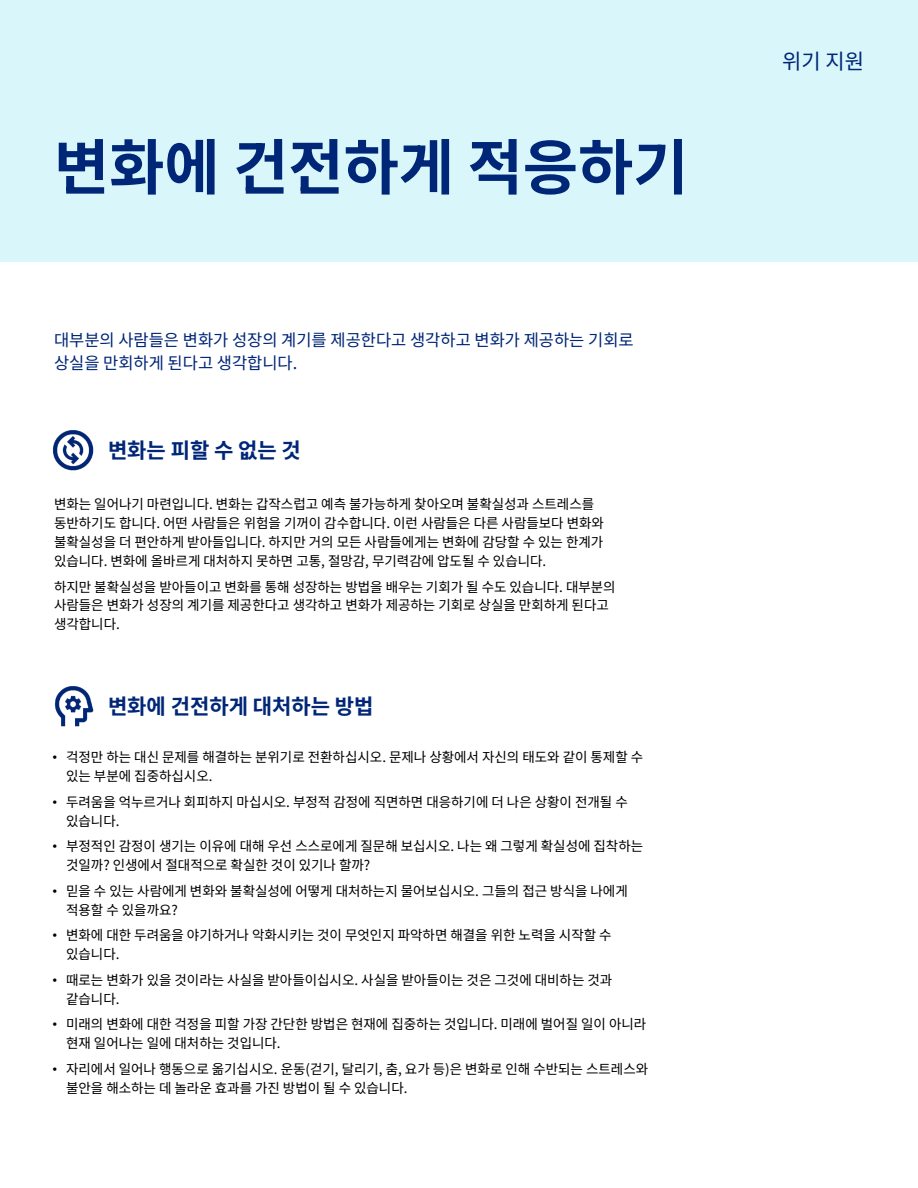
<style>
.page{position:relative;width:918px;height:1188px;background:#fff}
.page>*{position:absolute;margin:0;border:0;box-sizing:border-box;transform-origin:0 0}
.Headline{font:700 60px "Noto Sans KR";color:#002677}
.Subhead{font:700 21px "Noto Sans KR";color:#002677}
.Product_label_-_Right_aligned{font:21px "Noto Sans KR";color:#002677}
.Intro{font:16.5px/23.1px "Noto Sans KR";color:#002677}
.Body{font:13.5px/18.9px "Noto Sans KR";color:#000}
.s1{font-family:"Arial"}
</style>
<div class="page">
<div style="left:0;top:0;width:918px;height:261px;background:#d9f6fa"></div>
<img style="left:53px;top:430px;width:41px;height:41px">
<img style="left:54px;top:686px;width:40px;height:41px">
<p class="Headline" style="left:54px;top:133px;width:636px">변화에 건전하게 적응하기</p>
<p class="Intro" style="left:54px;top:329px;width:581px">대부분의 사람들은 변화가 성장의 계기를 제공한다고 생각하고 변화가 제공하는 기회로 상실을 만회하게 된다고 생각합니다.</p>
<p class="Subhead" style="left:108px;top:439px;width:194px">변화는 피할 수 없는 것</p>
<p class="Body" style="left:54px;top:495px;width:551px">변화는 일어나기 마련입니다. 변화는 갑작스럽고 예측 불가능하게 찾아오며 불확실성과 스트레스를 동반하기도 합니다. 어떤 사람들은 위험을 기꺼이 감수합니다. 이런 사람들은 다른 사람들보다 변화와 불확실성을 더 편안하게 받아들입니다. 하지만 거의 모든 사람들에게는 변화에 감당할 수 있는 한계가 있습니다. 변화에 올바르게 대처하지 못하면 고통, 절망감, 무기력감에 압도될 수 있습니다.</p>
<p class="Body" style="left:54px;top:577px;width:563px">하지만 불확실성을 받아들이고 변화를 통해 성장하는 방법을 배우는 기회가 될 수도 있습니다. 대부분의 사람들은 변화가 성장의 계기를 제공한다고 생각하고 변화가 제공하는 기회로 상실을 만회하게 된다고 생각합니다.</p>
<p class="Subhead" style="left:108px;top:695px;width:267px">변화에 건전하게 대처하는 방법</p>
<p class="Body" style="left:66px;top:748px;width:579px;text-indent:-14px"><span class="s1">•</span> 걱정만 하는 대신 문제를 해결하는 분위기로 전환하십시오. 문제나 상황에서 자신의 태도와 같이 통제할 수 있는 부분에 집중하십시오.</p>
<p class="Body" style="left:66px;top:793px;width:563px;text-indent:-14px"><span class="s1">•</span> 두려움을 억누르거나 회피하지 마십시오. 부정적 감정에 직면하면 대응하기에 더 나은 상황이 전개될 수 있습니다.</p>
<p class="Body" style="left:66px;top:837px;width:579px;text-indent:-14px"><span class="s1">•</span> 부정적인 감정이 생기는 이유에 대해 우선 스스로에게 질문해 보십시오. 나는 왜 그렇게 확실성에 집착하는 것일까? 인생에서 절대적으로 확실한 것이 있기나 할까?</p>
<p class="Body" style="left:66px;top:882px;width:563px;text-indent:-14px"><span class="s1">•</span> 믿을 수 있는 사람에게 변화와 불확실성에 어떻게 대처하는지 물어보십시오. 그들의 접근 방식을 나에게 적용할 수 있을까요?</p>
<p class="Body" style="left:66px;top:926px;width:547px;text-indent:-14px"><span class="s1">•</span> 변화에 대한 두려움을 야기하거나 악화시키는 것이 무엇인지 파악하면 해결을 위한 노력을 시작할 수 있습니다.</p>
<p class="Body" style="left:66px;top:971px;width:548px;text-indent:-14px"><span class="s1">•</span> 때로는 변화가 있을 것이라는 사실을 받아들이십시오. 사실을 받아들이는 것은 그것에 대비하는 것과 같습니다.</p>
<p class="Body" style="left:66px;top:1015px;width:582px;text-indent:-14px"><span class="s1">•</span> 미래의 변화에 대한 걱정을 피할 가장 간단한 방법은 현재에 집중하는 것입니다. 미래에 벌어질 일이 아니라 현재 일어나는 일에 대처하는 것입니다.</p>
<p class="Body" style="left:66px;top:1060px;width:584px;text-indent:-14px"><span class="s1">•</span> 자리에서 일어나 행동으로 옮기십시오. 운동(걷기, 달리기, 춤, 요가 등)은 변화로 인해 수반되는 스트레스와 불안을 해소하는 데 놀라운 효과를 가진 방법이 될 수 있습니다.</p>
<p class="Product_label_-_Right_aligned" style="left:782px;top:50px;width:83px">위기 지원</p>
</div>
